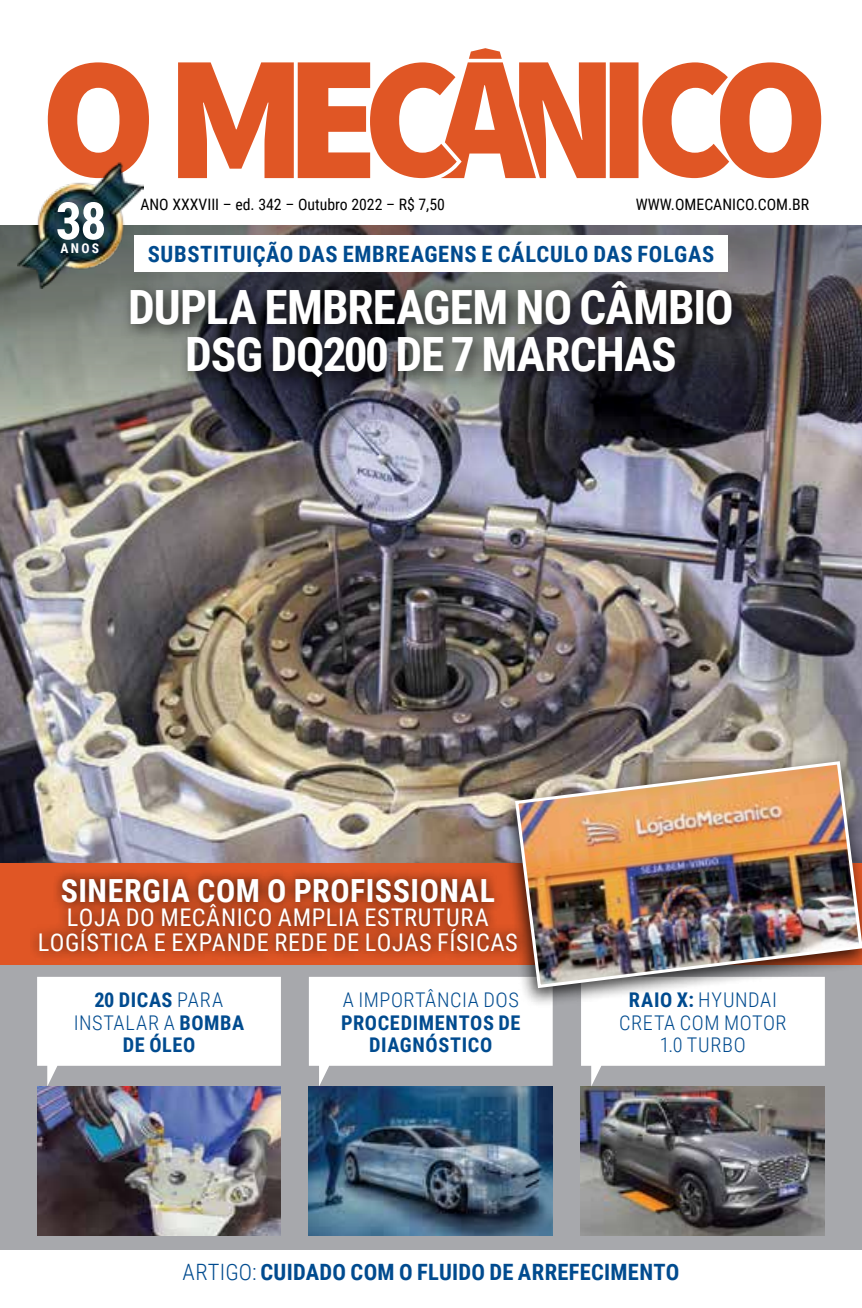
<style>
.page{position:relative;width:862px;height:1308px;background:#fff}
.page>*{position:absolute;margin:0;border:0;box-sizing:border-box;transform-origin:0 0}
.t1{font:700 51.75px "Roboto Condensed";color:#fff}
.t2{font:700 47.25px/47.2px "Roboto Condensed";letter-spacing:-.02em;color:#fff;text-align:center}
.t3{font:700 31.95px "Roboto Condensed";letter-spacing:.015em;color:#fff}
.t4{font:24.3px/24.3px "Roboto Condensed";letter-spacing:.025em;color:#fff;text-align:center}
.t5{font:700 22.5px "Roboto Condensed";letter-spacing:.02em;color:#004b8f}
.t6{font:700 20.25px/22.5px "Roboto Condensed";letter-spacing:.03em;color:#004b8f;text-align:center}
.t7{font:300 20.25px/22.5px "Roboto Condensed";letter-spacing:.03em;color:#004b8f;text-align:center}
.t8{font:15.75px "Roboto Condensed";color:#000}
.t9{font:700 13.5px "Roboto Condensed";color:#fff}
.s1{font-weight:300}
.s2{font-weight:700}
</style>
<div class="page">
<div style="left:0;top:965px;width:861px;height:285px;background:#a7a8ac"></div>
<img style="left:0;top:438px;width:861px;height:425px">
<img style="left:0;top:414px;width:861px;height:24px">
<img style="left:0;top:225px;width:861px;height:189px">
<svg style="left:48px;top:48px;width:772px;height:130px;fill:#e05625"></svg>
<div style="left:121px;top:273px;width:628px;height:121px;background:#000;opacity:.75"></div>
<div style="left:0;top:863px;width:861px;height:102px;background:#e05625"></div>
<div style="left:29px;top:868px;width:498px;height:94px;background:#000;opacity:.81"></div>
<div style="left:134px;top:235px;width:593px;height:36px;background:#fff"></div>
<img style="left:18px;top:163px;width:126px;height:125px">
<svg style="left:309px;top:976px;width:243px;height:110px"></svg>
<img style="left:309px;top:1086px;width:243px;height:149px">
<img style="left:580px;top:1086px;width:244px;height:149px">
<svg style="left:581px;top:1008px;width:243px;height:78px"></svg>
<svg style="left:37px;top:976px;width:244px;height:110px"></svg>
<img style="left:37px;top:1086px;width:244px;height:149px">
<div style="left:497px;top:754px;width:364px;height:254px;background:#000;opacity:.75"></div>
<img style="left:513px;top:759px;width:348px;height:230px">
<h1 class="t1" style="left:56px;top:185px;width:52px">38</h1>
<p class="t9" style="left:60px;top:239px;width:40px">ANOS</p>
<p class="t8" style="left:140px;top:193px;width:306px">ANO XXXVIII – ed. 342 – Outubro 2022 – R$ 7,50</p>
<p class="t8" style="left:635px;top:193px;width:175px">WWW.OMECANICO.COM.BR</p>
<p class="t5" style="left:148px;top:238px;width:567px">SUBSTITUIÇÃO DAS EMBREAGENS E CÁLCULO DAS FOLGAS</p>
<h2 class="t2" style="left:128px;top:282px;width:606px">DUPLA EMBREAGEM NO CÂMBIO<br>DSG DQ200 DE 7 MARCHAS</h2>
<h3 class="t3" style="left:61px;top:868px;width:435px">SINERGIA COM O PROFISSIONAL</h3>
<p class="t4" style="left:38px;top:904px;width:481px">LOJA DO MECÂNICO AMPLIA ESTRUTURA<br>LOGÍSTICA E EXPANDE REDE DE LOJAS FÍSICAS</p>
<p class="t6" style="left:74px;top:988px;width:172px">20 DICAS <span class="s1">PARA<br>INSTALAR A</span> BOMBA<br>DE ÓLEO</p>
<p class="t7" style="left:342px;top:988px;width:177px">A IMPORTÂNCIA DOS</p>
<p class="t6" style="left:341px;top:1010px;width:181px">PROCEDIMENTOS DE<br>DIAGNÓSTICO</p>
<p class="t7" style="left:618px;top:988px;width:169px"><span class="s2">RAIO X:</span> HYUNDAI<br>CRETA COM MOTOR<br>1.0 TURBO</p>
<p class="t5" style="left:182px;top:1256px;width:498px"><span class="s1">ARTIGO:</span> CUIDADO COM O FLUIDO DE ARREFECIMENTO</p>
</div>
